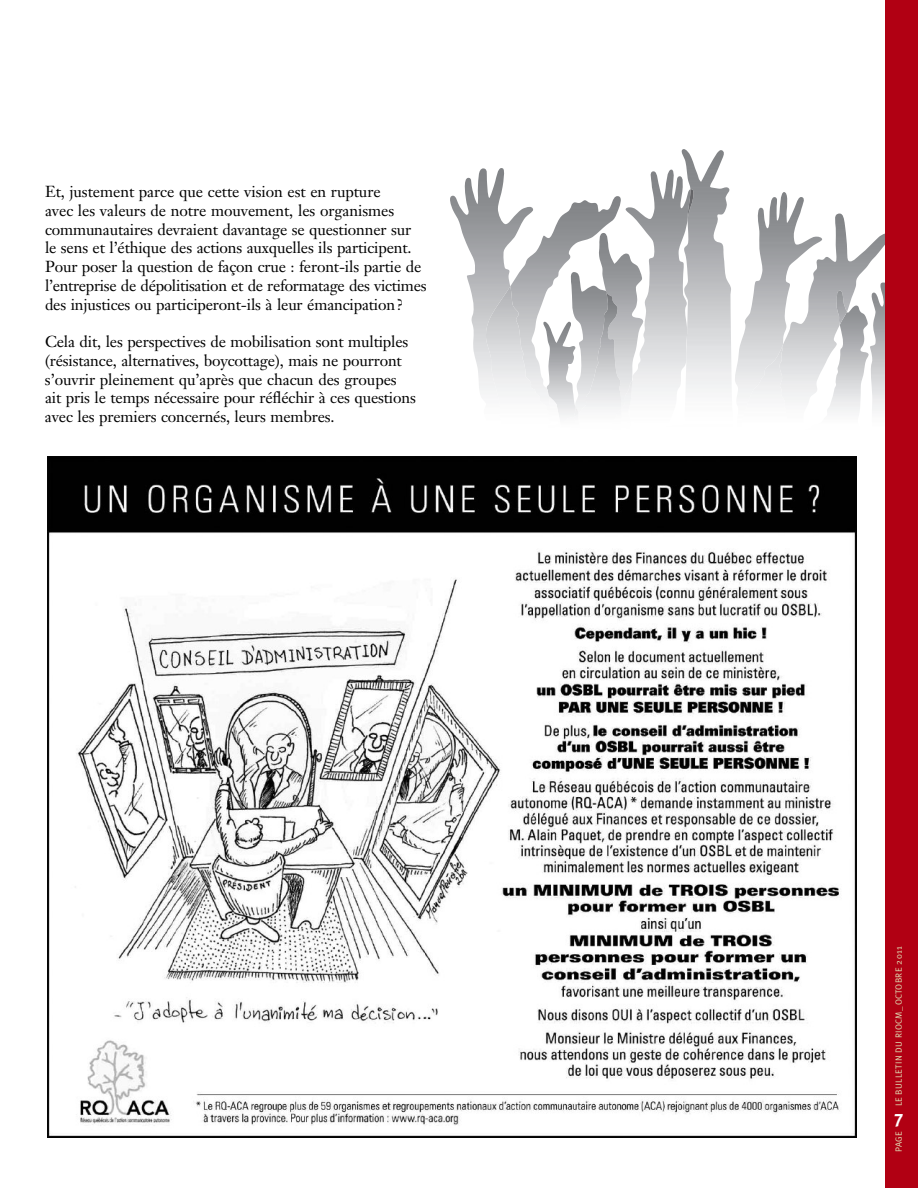
<style>
.page{position:relative;width:918px;height:1188px;background:#fff}
.page>*{position:absolute;margin:0;border:0;box-sizing:border-box;transform-origin:0 0}
.t1{font:18px "Meta Plus Bold Caps";color:#fff}
.t2{font:15.75px/18.8px "Janson Text";letter-spacing:-.01em;color:#000}
.t3{font:9px "Meta Plus Normal";letter-spacing:.03em;color:#e0e3b7}
</style>
<div class="page">
<img style="left:822px;top:214px;width:63px;height:198px">
<img style="left:836px;top:291px;width:11px;height:34px">
<img style="left:735px;top:192px;width:87px;height:210px">
<img style="left:739px;top:345px;width:50px;height:57px">
<img style="left:670px;top:149px;width:61px;height:243px">
<img style="left:625px;top:170px;width:66px;height:41px">
<img style="left:627px;top:189px;width:67px;height:206px">
<img style="left:621px;top:233px;width:23px;height:162px">
<img style="left:621px;top:381px;width:11px;height:24px">
<img style="left:570px;top:414px;width:8px;height:3px">
<img style="left:562px;top:196px;width:59px;height:217px">
<img style="left:450px;top:168px;width:112px;height:226px">
<img style="left:485px;top:286px;width:77px;height:131px">
<img style="left:547px;top:413px;width:12px;height:4px">
<div style="left:885px;top:0;width:33px;height:1188px;background:#b10013"></div>
<img style="left:47px;top:456px;width:810px;height:682px">
<p class="t2" style="left:45px;top:184px;width:383px">Et, justement parce que cette vision est en rupture<br>avec les valeurs de notre mouvement, les organismes communautaires devraient davantage se questionner sur le sens et l’éthique des actions auxquelles ils participent.<br>Pour poser la question de façon crue : feront-ils partie de l’entreprise de dépolitisation et de reformatage des victimes des injustices ou participeront-ils à leur émancipation?</p>
<p class="t2" style="left:45px;top:334px;width:372px">Cela dit, les perspectives de mobilisation sont multiples (résistance, alternatives, boycottage), mais ne pourront s’ouvrir pleinement qu’après que chacun des groupes ait pris le temps nécessaire pour réfléchir à ces questions avec les premiers concernés, leurs membres.</p>
<p class="t3" style="left:894px;top:1106px;width:161px;rotate:-90deg">LE BULLETIN DU RIOCM_OCTOBRE 2011</p>
<p class="t1" style="left:894px;top:1109px;width:11px">7</p>
<p class="t3" style="left:894px;top:1152px;width:22px;rotate:-90deg">PAGE</p>
</div>
